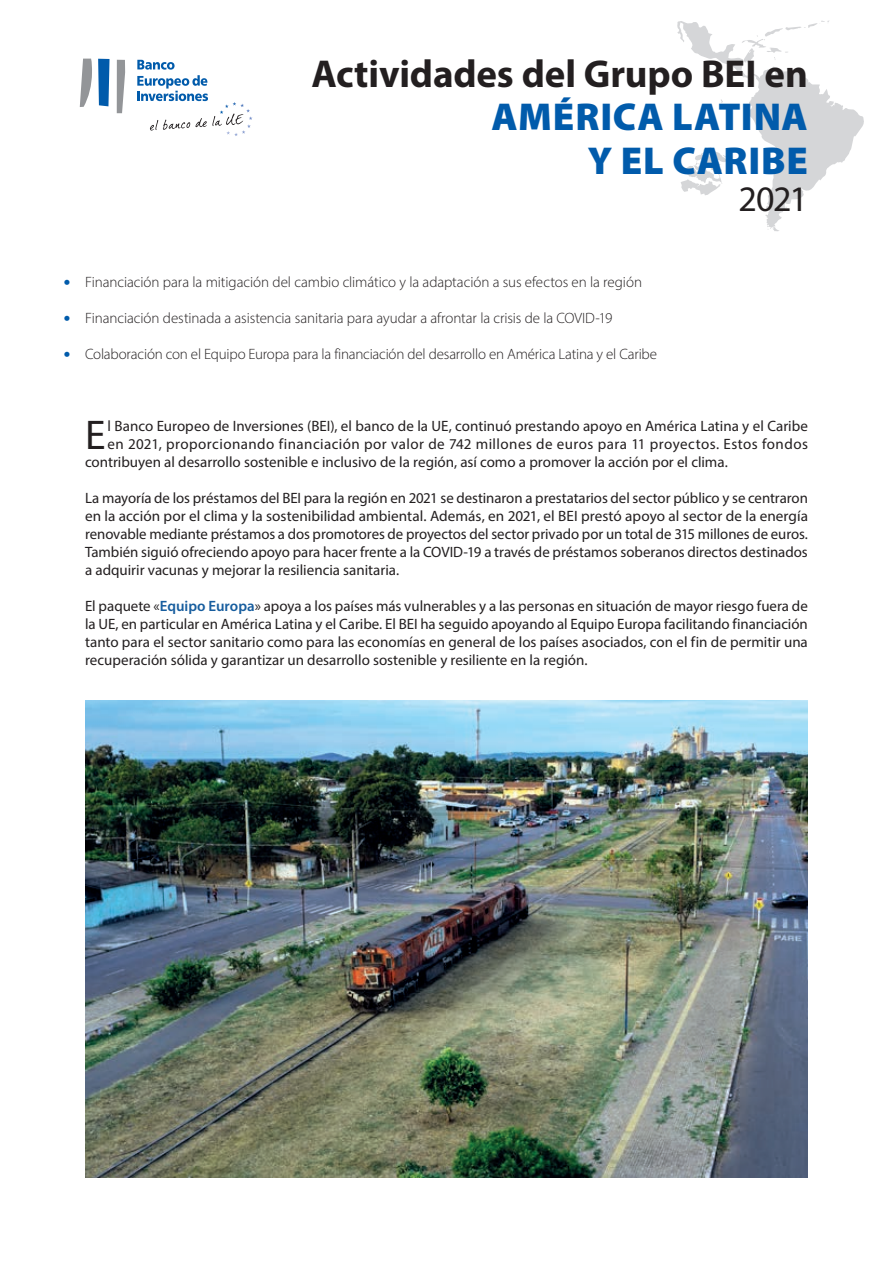
<style>
.page{position:relative;width:893px;height:1263px;background:#fff}
.page>*{position:absolute;margin:0;border:0;box-sizing:border-box;transform-origin:0 0}
._01_TEXTE_COURANT-LE{font:41.7px "Myriad Pro";color:#231f20}
.t1{font:700 39px "Myriad Pro";letter-spacing:-.005em;color:#231f20}
.t2{font:900 39px/43.5px "Myriad Pro";letter-spacing:.02em;color:#015bab;text-align:right}
.t3{font:36px "Myriad Pro";color:#231f20}
._01_TEXTE_COURANT{font:15px/18px "Myriad Pro";color:#231f20;text-align:justify}
.t4{font:300 15px "Myriad Pro";letter-spacing:-.005em;color:#231f20}
._01_TEXTE_COURANT-LE-2{font:15px "Myriad Pro";letter-spacing:.005em;color:#231f20}
._01_TEXTE_COURANT-LE-3{font:15px "Myriad Pro";letter-spacing:.03em;color:#231f20}
.s1{font-weight:900;font-size:18px;color:#015bab}
.s2{font-weight:600;color:#175d9e}
</style>
<div class="page">
<svg style="left:677px;top:21px;width:187px;height:211px"></svg>
<svg style="left:80px;top:59px;width:12px;height:48px"></svg>
<svg style="left:98px;top:59px;width:12px;height:47px"></svg>
<svg style="left:117px;top:60px;width:8px;height:53px"></svg>
<svg style="left:137px;top:60px;width:115px;height:76px"></svg>
<img style="left:85px;top:701px;width:723px;height:477px">
<h2 class="t1" style="left:311px;top:48px;width:498px">Actividades del Grupo BEI en</h2>
<h2 class="t2" style="left:491px;top:94px;width:318px">AMÉRICA LATINA<br>Y EL CARIBE</h2>
<h3 class="t3" style="left:739px;top:177px;width:71px">2021</h3>
<p class="t4" style="left:64px;top:273px;width:580px"><span class="s1">•</span> Financiación para la mitigación del cambio climático y la adaptación a sus efectos en la región</p>
<p class="t4" style="left:64px;top:309px;width:550px"><span class="s1">•</span> Financiación destinada a asistencia sanitaria para ayudar a afrontar la crisis de la COVID-19</p>
<p class="t4" style="left:64px;top:345px;width:595px"><span class="s1">•</span> Colaboración con el Equipo Europa para la financiación del desarrollo en América Latina y el Caribe</p>
<p class="_01_TEXTE_COURANT-LE" style="left:85px;top:409px;width:22px">E</p>
<p class="_01_TEXTE_COURANT-LE-2" style="left:108px;top:417px;width:702px">l Banco Europeo de Inversiones (BEI), el banco de la UE, continuó prestando apoyo en América Latina y el Caribe</p>
<p class="_01_TEXTE_COURANT-LE-3" style="left:108px;top:435px;width:702px">en 2021, proporcionando financiación por valor de 742 millones de euros para 11 proyectos. Estos fondos</p>
<p class="_01_TEXTE_COURANT-LE-2" style="left:85px;top:453px;width:644px">contribuyen al desarrollo sostenible e inclusivo de la región, así como a promover la acción por el clima.</p>
<p class="_01_TEXTE_COURANT" style="left:85px;top:489px;width:724px">La mayoría de los préstamos del BEI para la región en 2021 se destinaron a prestatarios del sector público y se centraron en la acción por el clima y la sostenibilidad ambiental. Además, en 2021, el BEI prestó apoyo al sector de la energía renovable mediante préstamos a dos promotores de proyectos del sector privado por un total de 315 millones de euros.<br>También siguió ofreciendo apoyo para hacer frente a la COVID-19 a través de préstamos soberanos directos destinados a adquirir vacunas y mejorar la resiliencia sanitaria.</p>
<p class="_01_TEXTE_COURANT" style="left:85px;top:597px;width:724px">El paquete «<span class="s2">Equipo Europa</span>» apoya a los países más vulnerables y a las personas en situación de mayor riesgo fuera de la UE, en particular en América Latina y el Caribe. El BEI ha seguido apoyando al Equipo Europa facilitando financiación tanto para el sector sanitario como para las economías en general de los países asociados, con el fin de permitir una recuperación sólida y garantizar un desarrollo sostenible y resiliente en la región.</p>
</div>
